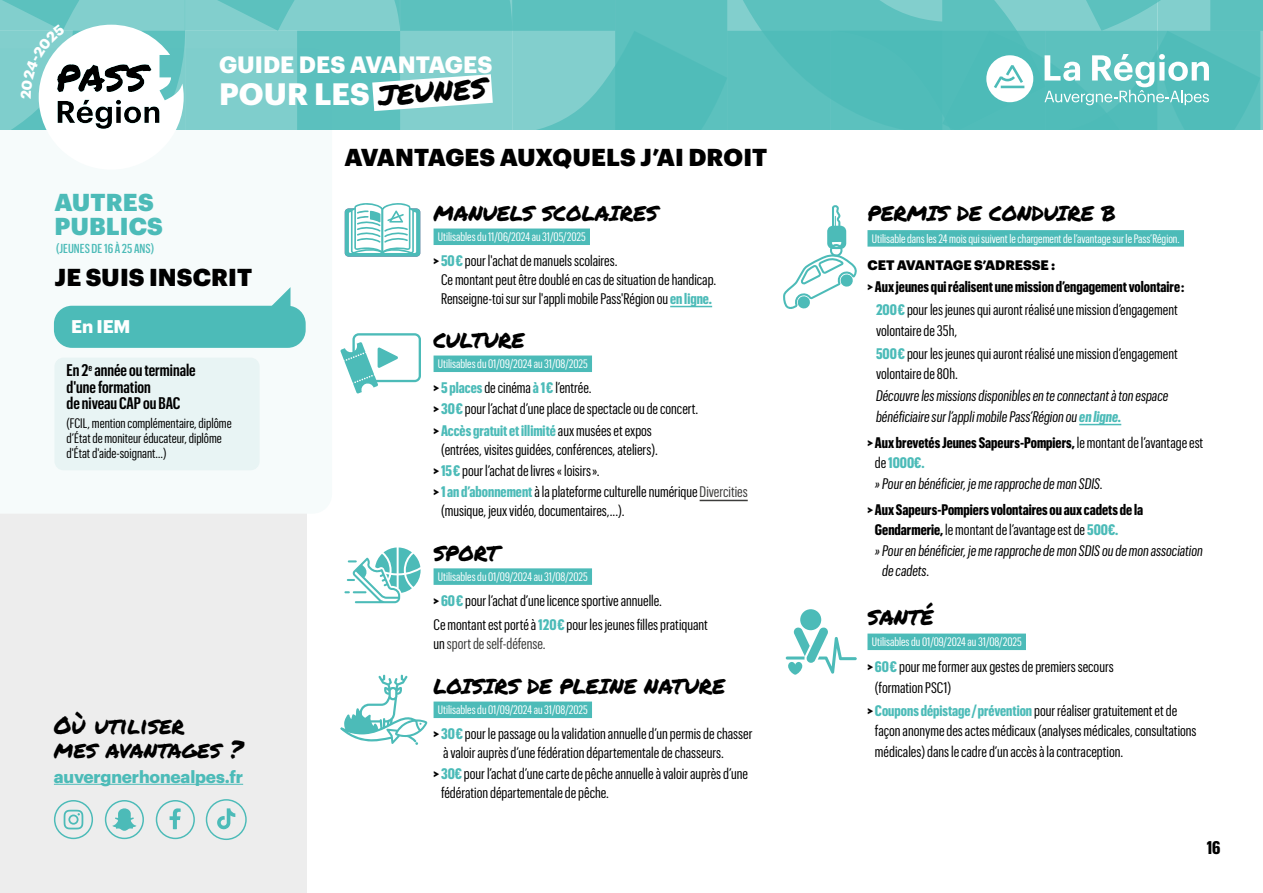
<style>
.page{position:relative;width:1263px;height:893px;background:#fff}
.page>*{position:absolute;margin:0;border:0;box-sizing:border-box;transform-origin:0 0}
.t1{font:700 30.3px "Graphik";color:#fff}
.t2{font:28.2px "Permanent Marker";color:#000}
.t3{font:900 24px "Graphik";letter-spacing:.005em;color:#000}
.t4{font:24px/24px "Permanent Marker";color:#000}
.t5{font:900 24px/24px "Graphik";letter-spacing:.005em;color:#4cbbb8}
.t6{font:700 23.1px "Graphik";color:#fff}
.t7{font:21px "Permanent Marker";letter-spacing:-.01em;color:#000}
.t8{font:700 18px "Graphik";color:#fff}
.t9{font:700 18px "Graphik X Cond";color:#000}
.t10{font:700 17.1px "Graphik";letter-spacing:-.01em;color:#4cbbb8}
.t11{font:600 16.5px/16.5px "Graphik X Cond";color:#000}
.t12{font:15px/18.9px "Graphik X Cond";color:#000}
.t13{font:italic 15px/20.5px "Graphik X Cond";color:#000}
.t14{font:700 15px/23.1px "Graphik X Cond";color:#000;text-align:center}
.t15{font:15px "Graphik X Cond";color:#3c3c3b}
.t16{font:13.5px/15px "Graphik X Cond";color:#000}
.t17{font:900 13.5px "Graphik";letter-spacing:-.005em;color:#000}
.t18{font:500 12.75px "Graphik X Cond";color:#4cbbb8}
.t19{font:12px "Graphik X Cond";color:#fff}
.s1{font-weight:900}
.s2{font-weight:700;color:#4cbbb8}
.s3{color:#3c3c3b}
.s4{color:#000}
.s5{color:#4cbbb8}
.s6{font-weight:400}
.s7{font-weight:900;font-style:normal}
.s8{font-weight:700;font-style:normal}
.s9{font-style:normal}
.s10{font-weight:700;font-style:normal;color:#4cbbb8}
.s11{font-weight:700}
</style>
<div class="page">
<div style="left:0;top:417px;width:306px;height:476px;background:#ededed"></div>
<div style="left:0;top:287px;width:307px;height:227px;background:#f6fbfb"></div>
<div style="left:105px;top:800px;width:39px;height:39px;border:1px solid #4cbbb8;border-radius:50%"></div>
<svg style="left:112px;top:808px;width:24px;height:23px"></svg>
<svg style="left:64px;top:810px;width:19px;height:19px"></svg>
<div style="left:54px;top:800px;width:39px;height:39px;border:1px solid #4cbbb8;border-radius:50%"></div>
<div style="left:206px;top:799px;width:41px;height:41px;border:1px solid #4cbbb8;border-radius:50%"></div>
<svg style="left:217px;top:808px;width:18px;height:21px"></svg>
<div style="left:156px;top:800px;width:39px;height:39px;border:1px solid #4cbbb8;border-radius:50%"></div>
<svg style="left:170px;top:808px;width:11px;height:21px"></svg>
<div style="left:54px;top:358px;width:206px;height:112px;background:#e8f4f4;border-radius:9px"></div>
<div style="left:54px;top:306px;width:252px;height:42px;background:#4cbbb8;border-radius:18px"></div>
<svg style="left:262px;top:287px;width:28px;height:19px"></svg>
<div style="left:434px;top:229px;width:156px;height:16px;background:#4cbbb8"></div>
<hr style="left:670px;top:306px;width:42px;height:1px;background:#4cbbb8">
<div style="left:434px;top:355px;width:158px;height:17px;background:#4cbbb8"></div>
<hr style="left:700px;top:500px;width:48px;height:1px;background:#3c3c3b">
<div style="left:434px;top:568px;width:158px;height:17px;background:#4cbbb8"></div>
<div style="left:434px;top:701px;width:158px;height:17px;background:#4cbbb8"></div>
<div style="left:345px;top:208px;width:75px;height:49px;background:#4cbbb8;border-radius:4px"></div>
<svg style="left:347px;top:203px;width:71px;height:50px"></svg>
<div style="left:800px;top:609px;width:21px;height:21px;background:#4cbbb8;border-radius:50%"></div>
<svg style="left:786px;top:627px;width:71px;height:48px"></svg>
<svg style="left:344px;top:547px;width:77px;height:56px"></svg>
<svg style="left:340px;top:333px;width:81px;height:61px"></svg>
<div style="left:867px;top:230px;width:317px;height:17px;background:#4cbbb8"></div>
<hr style="left:1079px;top:424px;width:42px;height:1px;background:#4cbbb8">
<div style="left:867px;top:634px;width:159px;height:16px;background:#4cbbb8"></div>
<svg style="left:783px;top:205px;width:74px;height:104px"></svg>
<hr style="left:54px;top:784px;width:189px;height:1px;background:#4cbbb8">
<svg style="left:340px;top:675px;width:87px;height:70px"></svg>
<svg style="left:0;top:0;width:1263px;height:130px;background:#73c7c5"></svg>
<h3 class="t6" style="left:219px;top:47px;width:275px">GUIDE DES AVANTAGES</h3>
<h1 class="t1" style="left:219px;top:70px;width:152px">POUR LES</h1>
<h2 class="t2" style="left:376px;top:75px;width:111px;rotate:-4deg">JEUNES</h2>
<h3 class="t5" style="left:54px;top:189px;width:110px">AUTRES<br>PUBLICS</h3>
<p class="t18" style="left:56px;top:240px;width:100px">(JEUNES DE 16 À 25 ANS)</p>
<h3 class="t3" style="left:55px;top:259px;width:199px">JE SUIS INSCRIT</h3>
<p class="t8" style="left:71px;top:313px;width:61px">En IEM</p>
<p class="t11" style="left:67px;top:361px;width:131px">En 2<sup>e</sup> année ou terminale d'une formation<br>de niveau CAP ou BAC</p>
<p class="t16" style="left:67px;top:415px;width:167px">(FCIL, mention complémentaire, diplôme d’État de moniteur éducateur, diplôme d'État d'aide-soignant…)</p>
<h3 class="t4" style="left:54px;top:713px;width:191px">Où utiliser<br>mes avantages ?</h3>
<p class="t10" style="left:54px;top:763px;width:191px">auvergnerhonealpes.fr</p>
<h3 class="t3" style="left:344px;top:138px;width:424px">AVANTAGES AUXQUELS J’AI DROIT</h3>
<h3 class="t7" style="left:434px;top:198px;width:226px">MANUELS SCOLAIRES</h3>
<p class="t19" style="left:438px;top:229px;width:149px">Utilisables du 11/06/2024 au 31/05/2025</p>
<p class="t12" style="left:441px;top:250px;width:277px;text-indent:-7px"><span class="s1">&gt;</span> <span class="s2">50 €</span> pour l'achat de manuels scolaires.<br>Ce montant peut être doublé en cas de situation de handicap.<br>Renseigne-toi sur sur l'appli mobile Pass'Région ou <span class="s2">en ligne.</span></p>
<h3 class="t7" style="left:434px;top:325px;width:93px">CULTURE</h3>
<p class="t19" style="left:438px;top:356px;width:151px">Utilisables du 01/09/2024 au 31/08/2025</p>
<p class="t12" style="left:434px;top:376px;width:266px;line-height:21.5px"><span class="s1">&gt;</span> <span class="s2">5 places</span> de cinéma <span class="s2">à 1 €</span> l’entrée.<br><span class="s1">&gt;</span> <span class="s2">30 €</span> pour l’achat d’une place de spectacle ou de concert. <span class="s1">&gt;</span> <span class="s2">Accès gratuit et illimité</span> aux musées et expos</p>
<p class="t12" style="left:434px;top:437px;width:316px;line-height:21.5px;text-indent:7px">(entrées, visites guidées, conférences, ateliers).<br><span class="s1">&gt;</span> <span class="s2">15 €</span> pour l’achat de livres « loisirs ».<br><span class="s1">&gt;</span> <span class="s2">1 an d’abonnement</span> à la plateforme culturelle numérique <span class="s3">Divercities</span></p>
<p class="t12" style="left:441px;top:501px;width:185px">(musique, jeux vidéo, documentaires,...).</p>
<h3 class="t7" style="left:434px;top:538px;width:67px">SPORT</h3>
<p class="t19" style="left:438px;top:569px;width:151px">Utilisables du 01/09/2024 au 31/08/2025</p>
<p class="t12" style="left:434px;top:587px;width:276px;line-height:24.5px"><span class="s1">&gt;</span> <span class="s2">60 €</span> pour l’achat d’une licence sportive annuelle.<br>Ce montant est porté à <span class="s2">120 €</span> pour les jeunes filles pratiquant</p>
<p class="t15" style="left:434px;top:633px;width:114px"><span class="s4">un</span> sport de self-défense.</p>
<h3 class="t7" style="left:434px;top:671px;width:293px">LOISIRS DE PLEINE NATURE</h3>
<p class="t19" style="left:438px;top:702px;width:151px">Utilisables du 01/09/2024 au 31/08/2025</p>
<p class="t12" style="left:443px;top:723px;width:311px;text-indent:-9px"><span class="s1">&gt;</span> <span class="s2">30 €</span> pour le passage ou la validation annuelle d’un permis de chasser à valoir auprès d’une fédération départementale de chasseurs.</p>
<p class="t12" style="left:441px;top:763px;width:309px;text-indent:-7px"><span class="s1">&gt;</span> <span class="s2">30€</span> pour l’achat d’une carte de pêche annuelle à valoir auprès d’une fédération départementale de pêche.</p>
<h3 class="t7" style="left:867px;top:198px;width:250px">PERMIS DE CONDUIRE B</h3>
<p class="t19" style="left:872px;top:230px;width:309px">Utilisable dans les 24 mois qui suivent le chargement de l’avantage sur le Pass’Région.</p>
<p class="t17" style="left:867px;top:255px;width:189px">CET AVANTAGE S’ADRESSE :</p>
<p class="t14" style="left:867px;top:274px;width:318px"><span class="s1">&gt;</span> Aux jeunes qui réalisent une mission d’engagement volontaire :<br><span class="s5">200 €</span> <span class="s6">pour les jeunes qui auront réalisé une mission d’engagement</span></p>
<p class="t12" style="left:876px;top:318px;width:303px;line-height:23.1px">volontaire de 35h,<br><span class="s2">500 €</span> pour les jeunes qui auront réalisé une mission d’engagement</p>
<p class="t12" style="left:876px;top:363px;width:83px">volontaire de 80h.</p>
<p class="t13" style="left:876px;top:384px;width:294px">Découvre les missions disponibles en te connectant à ton espace bénéficiaire sur l’appli mobile Pass’Région ou <span class="s2">en ligne.</span></p>
<p class="t13" style="left:875px;top:431px;width:330px;text-indent:-7px"><span class="s7">&gt;</span> <span class="s8">Aux brevetés Jeunes Sapeurs-Pompiers,</span> <span class="s9">le montant de l’avantage est de</span><span class="s10">1000€.<br></span>» Pour en bénéficier, je me rapproche de mon SDIS.</p>
<p class="t14" style="left:867px;top:497px;width:277px"><span class="s1">&gt;</span> Aux Sapeurs-Pompiers volontaires ou aux cadets de la</p>
<p class="t12" style="left:875px;top:519px;width:245px"><span class="s11">Gendarmerie,</span> le montant de l’avantage est de <span class="s2">500€.</span></p>
<p class="t13" style="left:875px;top:539px;width:329px">» Pour en bénéficier, je me rapproche de mon SDIS ou de mon association</p>
<p class="t13" style="left:882px;top:560px;width:49px">de cadets.</p>
<h3 class="t7" style="left:867px;top:601px;width:68px">SANTÉ</h3>
<p class="t19" style="left:872px;top:634px;width:151px">Utilisables du 01/09/2024 au 31/08/2025</p>
<p class="t12" style="left:875px;top:656px;width:240px;line-height:20.5px;text-indent:-7px"><span class="s1">&gt;</span> <span class="s2">60 €</span> pour me former aux gestes de premiers secours (formation PSC1)</p>
<p class="t12" style="left:875px;top:699px;width:323px;line-height:20.5px;text-indent:-7px"><span class="s1">&gt;</span> <span class="s2">Coupons dépistage / prévention</span> pour réaliser gratuitement et de façon anonyme des actes médicaux (analyses médicales, consultations médicales) dans le cadre d’un accès à la contraception.</p>
<p class="t9" style="left:1207px;top:834px;width:15px">16</p>
</div>
